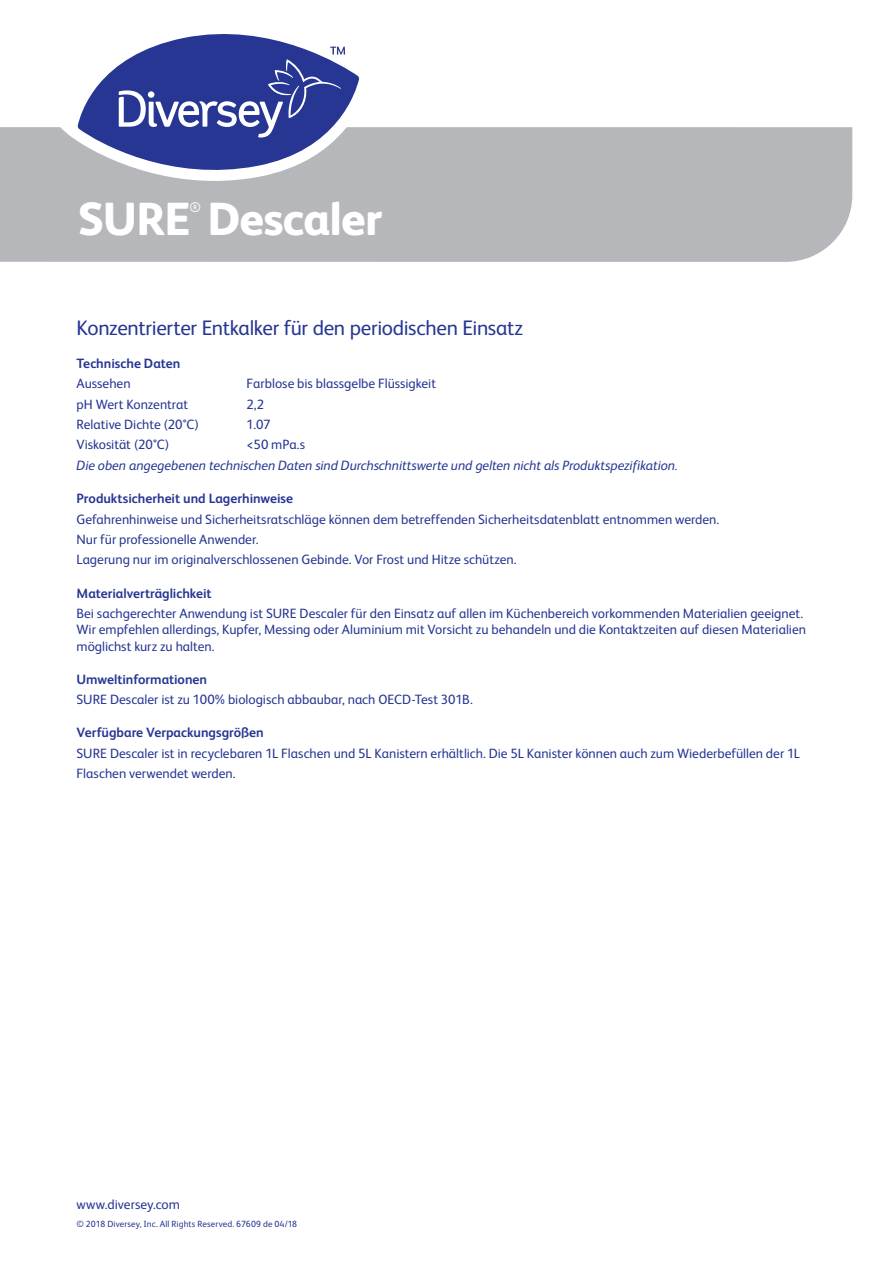
<style>
.page{position:relative;width:893px;height:1263px;background:#fff}
.page>*{position:absolute;margin:0;border:0;box-sizing:border-box;transform-origin:0 0}
.t1{font:800 46.5px "FS Albert Pro";letter-spacing:-.015em;color:#fff}
.Product_Description{font:21px "FS Albert Pro";letter-spacing:-.015em;color:#263692}
.t2{font:13.95px "FS Albert Pro";color:#fff}
.Maintext{font:13.5px/16.2px "FS Albert Pro";color:#263692}
.Subheads{font:700 13.5px "FS Albert Pro";letter-spacing:-.005em;color:#263692}
.Maintext_italic{font:italic 13.5px "FS Albert Pro";letter-spacing:-.005em;color:#263692}
.t3{font:9px "FS Albert Pro";letter-spacing:.01em;color:#263692}
</style>
<div class="page">
<div style="left:0;top:127px;width:852px;height:135px;background:#b6b7bb"></div>
<svg style="left:58px;top:78px;width:316px;height:103px"></svg>
<svg style="left:78px;top:34px;width:281px;height:148px"></svg>
<svg style="left:119px;top:47px;width:226px;height:91px;background:#4b58a4"></svg>
<p class="t1" style="left:78px;top:183px;width:306px">SURE Descaler</p>
<p class="t2" style="left:190px;top:197px;width:13px">®</p>
<p class="Product_Description" style="left:77px;top:313px;width:448px">Konzentrierter Entkalker für den periodischen Einsatz</p>
<p class="Subheads" style="left:77px;top:353px;width:105px">Technische Daten</p>
<p class="Maintext" style="left:77px;top:374px;width:56px">Aussehen</p>
<p class="Maintext" style="left:247px;top:374px;width:191px">Farblose bis blassgelbe Flüssigkeit</p>
<p class="Maintext" style="left:77px;top:395px;width:113px">pH Wert Konzentrat</p>
<p class="Maintext" style="left:247px;top:395px;width:19px">2,2</p>
<p class="Maintext" style="left:77px;top:415px;width:124px">Relative Dichte (20°C)</p>
<p class="Maintext" style="left:247px;top:415px;width:26px">1.07</p>
<p class="Maintext" style="left:77px;top:436px;width:94px">Viskosität (20°C)</p>
<p class="Maintext" style="left:247px;top:436px;width:60px">&lt;50 mPa.s</p>
<p class="Maintext_italic" style="left:77px;top:456px;width:603px">Die oben angegebenen technischen Daten sind Durchschnittswerte und gelten nicht als Produktspezifikation.</p>
<p class="Subheads" style="left:77px;top:489px;width:218px">Produktsicherheit und Lagerhinweise</p>
<p class="Maintext" style="left:77px;top:510px;width:644px">Gefahrenhinweise und Sicherheitsratschläge können dem betreffenden Sicherheitsdatenblatt entnommen werden.</p>
<p class="Maintext" style="left:77px;top:530px;width:183px">Nur für professionelle Anwender.</p>
<p class="Maintext" style="left:77px;top:551px;width:442px">Lagerung nur im originalverschlossenen Gebinde. Vor Frost und Hitze schützen.</p>
<p class="Subheads" style="left:77px;top:583px;width:137px">Materialverträglichkeit</p>
<p class="Maintext" style="left:77px;top:604px;width:731px">Bei sachgerechter Anwendung ist SURE Descaler für den Einsatz auf allen im Küchenbereich vorkommenden Materialien geeignet.<br>Wir empfehlen allerdings, Kupfer, Messing oder Aluminium mit Vorsicht zu behandeln und die Kontaktzeiten auf diesen Materialien möglichst kurz zu halten.</p>
<p class="Subheads" style="left:77px;top:670px;width:132px">Umweltinformationen</p>
<p class="Maintext" style="left:77px;top:690px;width:398px">SURE Descaler ist zu 100% biologisch abbaubar, nach OECD-Test 301B.</p>
<p class="Subheads" style="left:77px;top:723px;width:189px">Verfügbare Verpackungsgrößen</p>
<p class="Maintext" style="left:77px;top:744px;width:725px">SURE Descaler ist in recyclebaren 1L Flaschen und 5L Kanistern erhältlich. Die 5L Kanister können auch zum Wiederbefüllen der 1L</p>
<p class="Maintext" style="left:77px;top:764px;width:161px">Flaschen verwendet werden.</p>
<p class="Maintext" style="left:77px;top:1195px;width:105px">www.diversey.com</p>
<p class="t3" style="left:77px;top:1217px;width:222px">© 2018 Diversey, Inc. All Rights Reserved. 67609 de 04/18</p>
</div>
